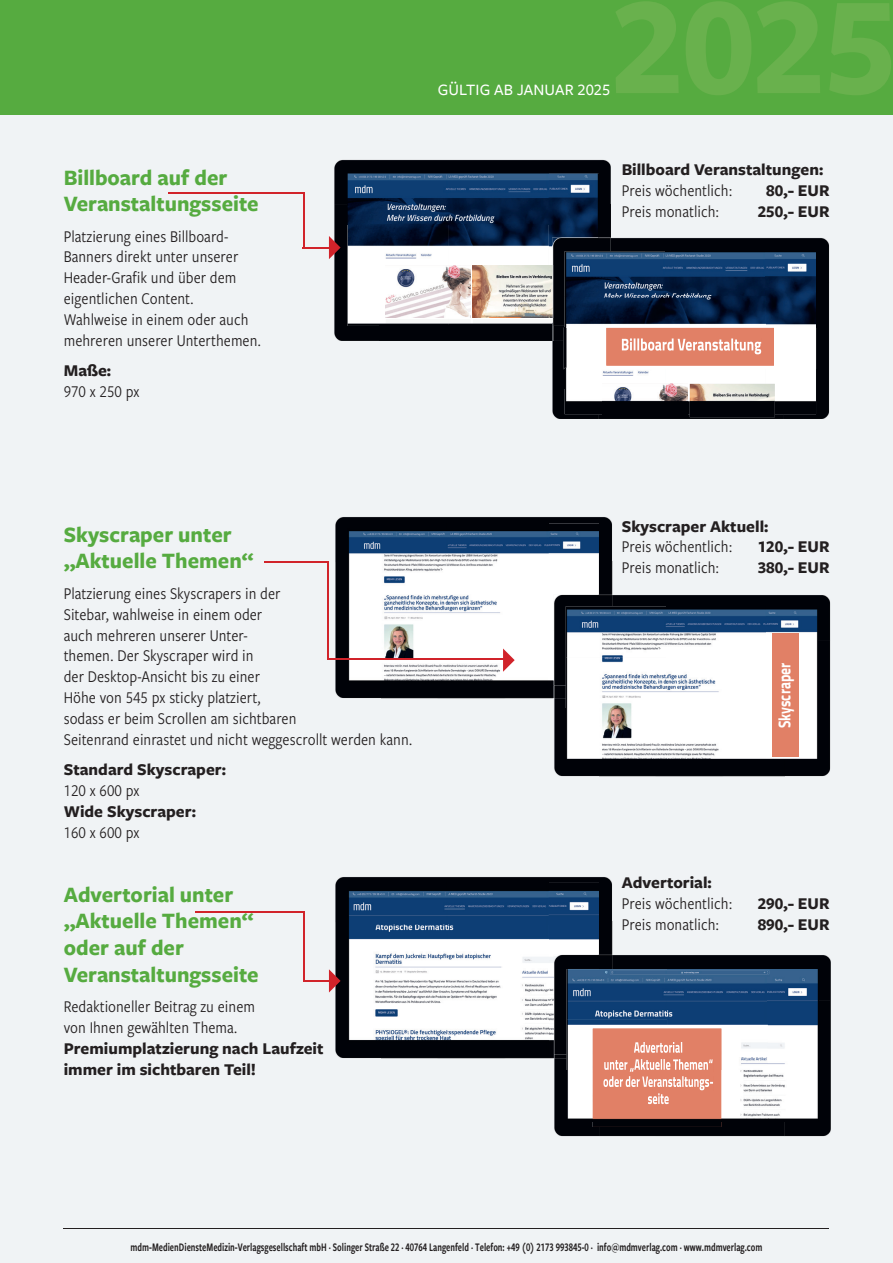
<style>
.page{position:relative;width:893px;height:1263px;background:#f0f3f5}
.page>*{position:absolute;margin:0;border:0;box-sizing:border-box;transform-origin:0 0}
.t1{font:700 22.8px/26.5px "Freight Sans Pro";color:#56ab40}
.t2{font:17.1px/20.9px "Freight Sans Cnd Pro";color:#231f20}
.t3{font:700 17.1px/20.9px "Freight Sans Pro";color:#231f20}
.t4{font:700 17.1px "Titillium Web";color:#fff;scale:.8 1}
.t5{font:500 16.5px "Freight Sans Pro";letter-spacing:.005em;color:#fff}
.t6{font:12px "Freight Sans Cnd Pro Semi";color:#231f20;scale:.8 1}
</style>
<div class="page">
<div style="left:0;top:0;width:893px;height:115px;background:#56ab40"></div>
<hr style="left:64px;top:1228px;width:765px;height:1px;background:#231f20">
<img style="left:334px;top:159px;width:277px;height:46px">
<img style="left:334px;top:205px;width:46px;height:136px">
<img style="left:599px;top:205px;width:12px;height:33px">
<div style="left:380px;top:326px;width:172px;height:15px;background:#000208"></div>
<img style="left:348px;top:173px;width:201px;height:153px">
<img style="left:549px;top:173px;width:50px;height:93px">
<svg style="left:549px;top:318px;width:3px;height:8px"></svg>
<img style="left:386px;top:266px;width:85px;height:52px">
<img style="left:473px;top:266px;width:79px;height:52px">
<img style="left:611px;top:238px;width:218px;height:45px">
<div style="left:783px;top:283px;width:46px;height:136px;background:#000208"></div>
<img style="left:552px;top:341px;width:46px;height:78px">
<img style="left:598px;top:414px;width:185px;height:5px">
<img style="left:552px;top:238px;width:59px;height:103px">
<img style="left:552px;top:238px;width:47px;height:88px">
<img style="left:563px;top:251px;width:253px;height:118px">
<svg style="left:564px;top:369px;width:1px;height:19px"></svg>
<div style="left:606px;top:328px;width:168px;height:38px;background:#e18066"></div>
<img style="left:622px;top:338px;width:139px;height:16px">
<img style="left:565px;top:368px;width:251px;height:46px">
<img style="left:603px;top:384px;width:85px;height:33px">
<img style="left:690px;top:384px;width:85px;height:33px">
<img style="left:335px;top:877px;width:277px;height:45px">
<img style="left:335px;top:922px;width:46px;height:136px">
<img style="left:599px;top:922px;width:13px;height:33px">
<img style="left:381px;top:1054px;width:173px;height:4px">
<img style="left:348px;top:883px;width:201px;height:171px">
<img style="left:549px;top:883px;width:50px;height:86px">
<img style="left:549px;top:969px;width:5px;height:85px">
<img style="left:612px;top:955px;width:219px;height:45px">
<img style="left:785px;top:1000px;width:46px;height:136px">
<img style="left:554px;top:1058px;width:46px;height:78px">
<div style="left:600px;top:1121px;width:185px;height:15px;background:#000208"></div>
<img style="left:554px;top:955px;width:58px;height:103px">
<img style="left:554px;top:955px;width:45px;height:99px">
<img style="left:567px;top:969px;width:251px;height:101px">
<img style="left:567px;top:1070px;width:26px;height:51px">
<img style="left:721px;top:1070px;width:97px;height:51px">
<img style="left:593px;top:1028px;width:128px;height:99px">
<img style="left:634px;top:1042px;width:48px;height:11px">
<img style="left:604px;top:1059px;width:109px;height:13px">
<img style="left:603px;top:1076px;width:110px;height:14px">
<img style="left:648px;top:1093px;width:21px;height:11px">
<img style="left:335px;top:517px;width:277px;height:45px">
<img style="left:335px;top:562px;width:46px;height:136px">
<img style="left:599px;top:562px;width:13px;height:33px">
<div style="left:381px;top:685px;width:172px;height:13px;background:#000208"></div>
<img style="left:348px;top:524px;width:251px;height:107px">
<img style="left:348px;top:631px;width:205px;height:54px">
<img style="left:612px;top:595px;width:218px;height:45px">
<div style="left:784px;top:640px;width:46px;height:136px;background:#000208"></div>
<img style="left:553px;top:698px;width:46px;height:78px">
<div style="left:599px;top:759px;width:185px;height:17px;background:#000208"></div>
<img style="left:553px;top:595px;width:59px;height:103px">
<img style="left:553px;top:595px;width:46px;height:90px">
<img style="left:566px;top:606px;width:251px;height:153px">
<div style="left:773px;top:633px;width:26px;height:124px;background:#e18066"></div>
<hr style="left:169px;top:192px;width:136px;height:2px;background:#d1232a">
<hr style="left:303px;top:192px;width:2px;height:57px;background:#d1232a">
<hr style="left:303px;top:247px;width:28px;height:2px;background:#d1232a">
<svg style="left:329px;top:236px;width:12px;height:23px"></svg>
<hr style="left:264px;top:561px;width:65px;height:2px;background:#d1232a">
<svg style="left:503px;top:648px;width:12px;height:24px"></svg>
<hr style="left:327px;top:562px;width:2px;height:98px;background:#d1232a">
<hr style="left:327px;top:658px;width:176px;height:2px;background:#d1232a">
<hr style="left:196px;top:911px;width:109px;height:2px;background:#d1232a">
<svg style="left:329px;top:969px;width:12px;height:23px"></svg>
<hr style="left:303px;top:912px;width:2px;height:70px;background:#d1232a">
<hr style="left:305px;top:980px;width:26px;height:2px;background:#d1232a">
<h1 class="t1" style="left:64px;top:163px;width:196px">Billboard auf der<br>Veranstaltungsseite</h1>
<p class="t2" style="left:64px;top:225px;width:199px">Platzierung eines Billboard-<br>Banners direkt unter unserer<br>Header-Grafik und über dem eigentlichen Content.<br>Wahlweise in einem oder auch mehreren unserer Unterthemen.</p>
<p class="t3" style="left:64px;top:359px;width:49px">Maße:</p>
<p class="t2" style="left:64px;top:380px;width:77px">970 x 250 px</p>
<p class="t5" style="left:438px;top:78px;width:174px">GÜLTIG AB JANUAR 2025</p>
<p class="t3" style="left:622px;top:158px;width:203px">Billboard Veranstaltungen:</p>
<p class="t2" style="left:622px;top:179px;width:112px">Preis wöchentlich:</p>
<p class="t3" style="left:766px;top:179px;width:65px">80,- EUR</p>
<p class="t2" style="left:622px;top:200px;width:99px">Preis monatlich:</p>
<p class="t3" style="left:758px;top:200px;width:73px">250,- EUR</p>
<h1 class="t1" style="left:64px;top:520px;width:192px">Skyscraper unter „Aktuelle Themen“</h1>
<p class="t2" style="left:64px;top:582px;width:350px">Platzierung eines Skyscrapers in der<br>Sitebar, wahlweise in einem oder<br>auch mehreren unserer Unter-<br>themen. Der Skyscraper wird in<br>der Desktop-Ansicht bis zu einer<br>Höhe von 545 px sticky platziert,<br>sodass er beim Scrollen am sichtbaren<br>Seitenrand einrastet und nicht weggescrollt werden kann.</p>
<p class="t3" style="left:64px;top:758px;width:164px">Standard Skyscraper:</p>
<p class="t2" style="left:64px;top:779px;width:77px">120 x 600 px</p>
<p class="t3" style="left:64px;top:800px;width:134px">Wide Skyscraper:</p>
<p class="t2" style="left:64px;top:821px;width:77px">160 x 600 px</p>
<h1 class="t1" style="left:64px;top:880px;width:196px">Advertorial unter „Aktuelle Themen“ oder auf der<br>Veranstaltungsseite</h1>
<p class="t2" style="left:64px;top:995px;width:193px">Redaktioneller Beitrag zu einem von Ihnen gewählten Thema.</p>
<p class="t3" style="left:64px;top:1037px;width:261px">Premiumplatzierung nach Laufzeit immer im sichtbaren Teil!</p>
<p class="t3" style="left:622px;top:515px;width:148px">Skyscraper Aktuell:</p>
<p class="t2" style="left:622px;top:536px;width:112px">Preis wöchentlich:</p>
<p class="t3" style="left:758px;top:536px;width:73px">120,- EUR</p>
<p class="t2" style="left:622px;top:557px;width:99px">Preis monatlich:</p>
<p class="t3" style="left:758px;top:557px;width:73px">380,- EUR</p>
<p class="t4" style="left:771px;top:728px;width:83px;rotate:-90deg">Skyscraper</p>
<p class="t3" style="left:622px;top:871px;width:92px">Advertorial:</p>
<p class="t2" style="left:622px;top:892px;width:112px">Preis wöchentlich:</p>
<p class="t3" style="left:758px;top:892px;width:73px">290,- EUR</p>
<p class="t2" style="left:622px;top:913px;width:99px">Preis monatlich:</p>
<p class="t3" style="left:758px;top:913px;width:73px">890,- EUR</p>
<p class="t6" style="left:131px;top:1239px;width:791px">mdm-MedienDiensteMedizin-Verlagsgesellschaft mbH · Solinger Straße 22 · 40764 Langenfeld · Telefon: +49 (0) 2173 993845-0 · info@mdmverlag.com · www.mdmverlag.com</p>
</div>
